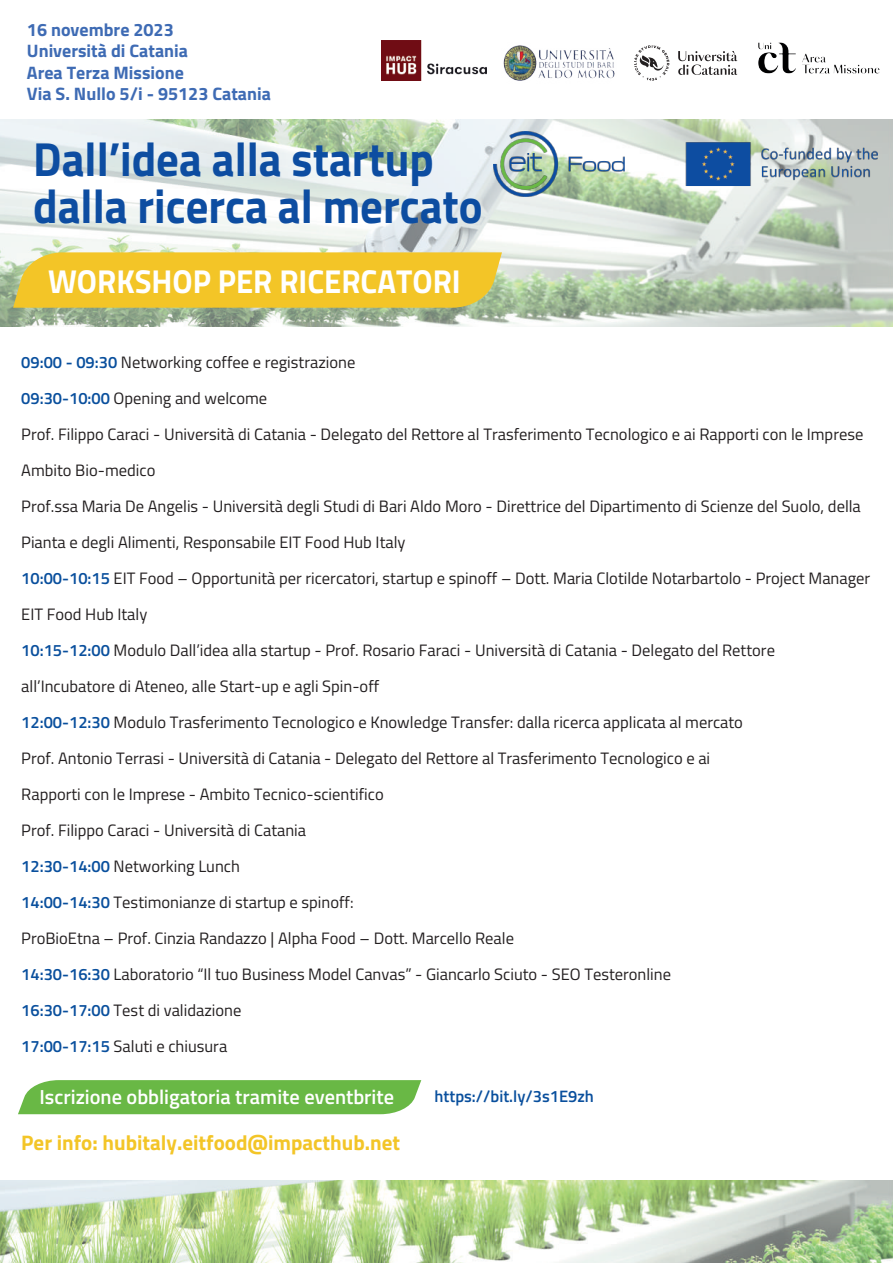
<style>
.page{position:relative;width:893px;height:1263px;background:#fff}
.page>*{position:absolute;margin:0;border:0;box-sizing:border-box;transform-origin:0 0}
.t1{font:700 47.85px/47.8px "Titillium";color:#0d4da1;scale:.94 1}
.t2{font:700 33.15px "Titillium";color:#fff;scale:.94 1}
.t3{font:700 21px "Titillium";color:#f3c527}
.t4{font:600 20.4px "Titillium";color:#fff}
.t5{font:700 18px/21.6px "Titillium";color:#3e6bb4}
.t6{font:16.5px/36px "Titillium";color:#231f20}
.t7{font:600 16.5px "Titillium";color:#094f9d}
.s1{font-weight:600;color:#094f9d}
</style>
<div class="page">
<img style="left:0;top:1181px;width:893px;height:82px">
<img style="left:0;top:120px;width:893px;height:206px">
<img style="left:382px;top:40px;width:104px;height:40px">
<img style="left:503px;top:45px;width:112px;height:36px">
<img style="left:741px;top:42px;width:152px;height:94px">
<svg style="left:634px;top:45px;width:35px;height:36px"></svg>
<svg style="left:678px;top:51px;width:59px;height:24px"></svg>
<img style="left:493px;top:132px;width:385px;height:64px">
<svg style="left:13px;top:252px;width:489px;height:56px;background:#efc52f"></svg>
<svg style="left:18px;top:1080px;width:403px;height:34px;background:#70bb4d"></svg>
<p class="t5" style="left:27px;top:18px;width:245px">16 novembre 2023<br>Università di Catania<br>Area Terza Missione<br>Via S. Nullo 5/i - 95123 Catania</p>
<h1 class="t1" style="left:33px;top:132px;width:480px">Dall’idea alla startup dalla ricerca al mercato</h1>
<h2 class="t2" style="left:48px;top:256px;width:440px">WORKSHOP PER RICERCATORI</h2>
<p class="t6" style="left:21px;top:344px;width:850px"><span class="s1">09:00 - 09:30</span> Networking coffee e registrazione<br><span class="s1">09:30-10:00</span> Opening and welcome<br>Prof. Filippo Caraci - Università di Catania - Delegato del Rettore al Trasferimento Tecnologico e ai Rapporti con le Imprese Ambito Bio-medico<br>Prof.ssa Maria De Angelis - Università degli Studi di Bari Aldo Moro - Direttrice del Dipartimento di Scienze del Suolo, della Pianta e degli Alimenti, Responsabile EIT Food Hub Italy<br><span class="s1">10:00-10:15</span> EIT Food – Opportunità per ricercatori, startup e spinoff – Dott. Maria Clotilde Notarbartolo - Project Manager EIT Food Hub Italy<br><span class="s1">10:15-12:00</span> Modulo Dall’idea alla startup - Prof. Rosario Faraci - Università di Catania - Delegato del Rettore all’Incubatore di Ateneo, alle Start-up e agli Spin-off<br><span class="s1">12:00-12:30</span> Modulo Trasferimento Tecnologico e Knowledge Transfer: dalla ricerca applicata al mercato<br>Prof. Antonio Terrasi - Università di Catania - Delegato del Rettore al Trasferimento Tecnologico e ai<br>Rapporti con le Imprese - Ambito Tecnico-scientifico<br>Prof. Filippo Caraci - Università di Catania<br><span class="s1">12:30-14:00</span> Networking Lunch<br><span class="s1">14:00-14:30</span> Testimonianze di startup e spinoff:<br>ProBioEtna – Prof. Cinzia Randazzo | Alpha Food – Dott. Marcello Reale<br><span class="s1">14:30-16:30</span> Laboratorio “Il tuo Business Model Canvas” - Giancarlo Sciuto - SEO Testeronline<br><span class="s1">16:30-17:00</span> Test di validazione<br><span class="s1">17:00-17:15</span> Saluti e chiusura</p>
<p class="t4" style="left:39px;top:1081px;width:356px">Iscrizione obbligatoria tramite eventbrite</p>
<p class="t3" style="left:21px;top:1127px;width:380px">Per info: hubitaly.eitfood@impacthub.net</p>
<p class="t7" style="left:435px;top:1084px;width:161px">https://bit.ly/3s1E9zh</p>
</div>
